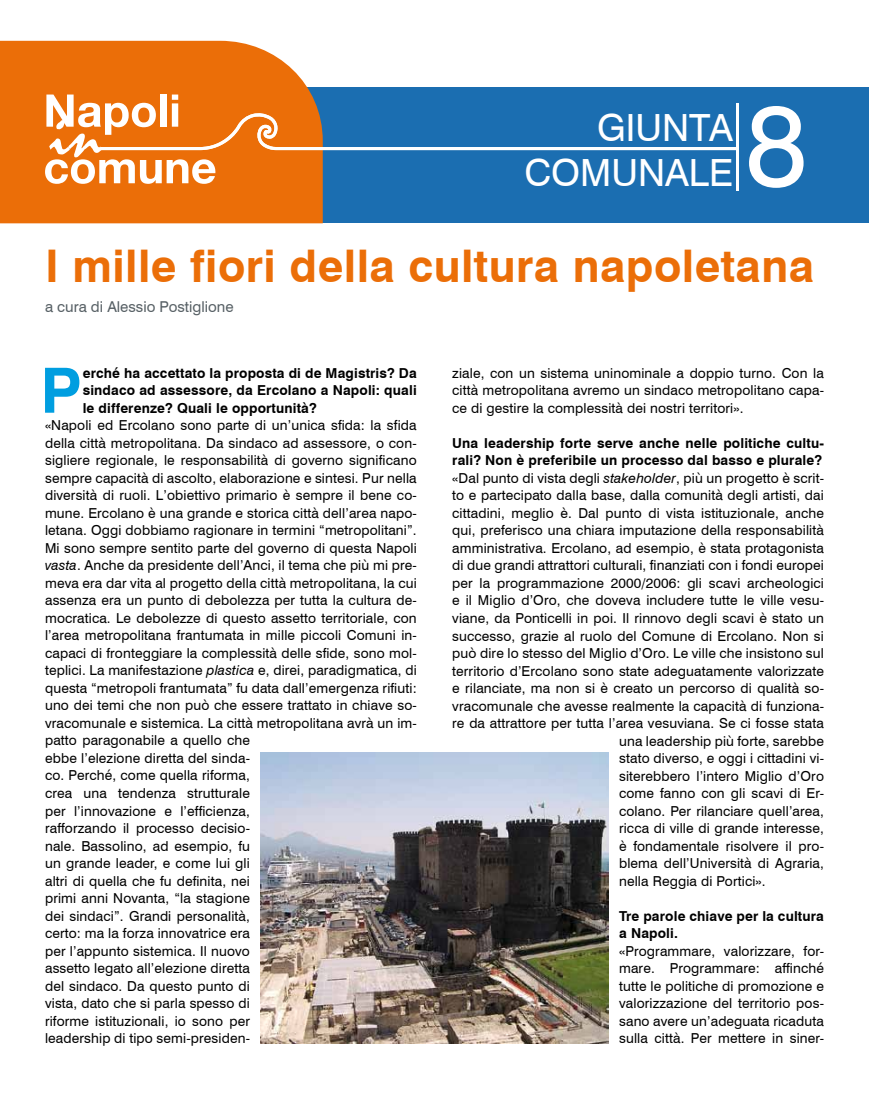
<style>
.page{position:relative;width:869px;height:1099px;background:#fff}
.page>*{position:absolute;margin:0;border:0;box-sizing:border-box;transform-origin:0 0}
.t1{font:113.75px "Swiss 721 BT";color:#fff}
.t2{font:700 62.38px "Swiss 721 BT";color:#009ee0}
.t3{font:700 45px "Swiss 721 BT";letter-spacing:.01em;color:#eb6e08}
.t4{font:37.5px/45px "Swiss 721 BT";color:#fff}
.t5{font:15px "Swiss 721 BT";color:#576065}
.t6{font:13.75px/17.5px "Swiss 721 BT";letter-spacing:.01em;color:#000;text-align:justify}
.t7{font:700 13.75px/17.5px "Swiss 721 BT";letter-spacing:.01em;color:#000;text-align:justify}
.s1{font-style:italic}
</style>
<div class="page">
<div style="left:0;top:87px;width:868px;height:136px;background:#1b6eb1"></div>
<div style="left:0;top:41px;width:322px;height:182px;background:#eb6e08"></div>
<hr style="left:735px;top:104px;width:3px;height:87px;background:#fff">
<svg style="left:45px;top:94px;width:694px;height:90px"></svg>
<img style="left:260px;top:752px;width:348px;height:291px">
<h3 class="t4" style="left:524px;top:105px;width:96px;text-indent:73px">giunta comunale</h3>
<h1 class="t1" style="left:744px;top:76px;width:64px">8</h1>
<h3 class="t3" style="left:45px;top:239px;width:770px">I mille fiori della cultura napoletana</h3>
<p class="t5" style="left:45px;top:298px;width:190px">a cura di Alessio Postiglione</p>
<h2 class="t2" style="left:40px;top:352px;width:36px">P</h2>
<p class="t7" style="left:83px;top:364px;width:335px">erché ha accettato la proposta di de Magistris? Da sindaco ad assessore, da Ercolano a Napoli: quali le differenze? Quali le opportunità?</p>
<p class="t6" style="left:45px;top:416px;width:373px;text-align:left">«Napoli ed Ercolano sono parte di un’unica sfida: la sfida della città metropolitana. Da sindaco ad assessore, o con&shy;sigliere regionale, le responsabilità di governo significano sempre capacità di ascolto, elaborazione e sintesi. Pur nella diversità di ruoli. L’obiettivo primario è sempre il bene co&shy;mune. Ercolano è una grande e storica città dell’area napo&shy;letana. Oggi dobbiamo ragionare in termini “metropolitani”.<br>Mi sono sempre sentito parte del governo di questa Napoli <span class="s1">vasta</span>. Anche da presidente dell’Anci, il tema che più mi pre&shy;meva era dar vita al progetto della città metropolitana, la cui assenza era un punto di debolezza per tutta la cultura de&shy;mocratica. Le debolezze di questo assetto territoriale, con l’area metropolitana frantumata in mille piccoli Comuni in&shy;capaci di fronteggiare la complessità delle sfide, sono mol&shy;teplici. La manifestazione <span class="s1">plastica</span> e, direi, paradigmatica, di questa “metropoli frantumata” fu data dall’emergenza rifiuti: uno dei temi che non può che essere trattato in chiave so&shy;vracomunale e sistemica. La città metropolitana avrà un im&shy;patto paragonabile a quello che<br>ebbe l’elezione diretta del sinda-<br>co. Perché, come quella riforma,<br>crea una tendenza strutturale<br>per l’innovazione e l’efficienza,<br>rafforzando il processo decisio-<br>nale. Bassolino, ad esempio, fu<br>un grande leader, e come lui gli<br>altri di quella che fu definita, nei<br>primi anni Novanta, “la stagione<br>dei sindaci”. Grandi personalità,<br>certo: ma la forza innovatrice era<br>per l’appunto sistemica. Il nuovo<br>assetto legato all’elezione diretta<br>del sindaco. Da questo punto di<br>vista, dato che si parla spesso di<br>riforme istituzionali, io sono per<br>leadership di tipo semi-presiden-</p>
<p class="t6" style="left:452px;top:364px;width:373px">ziale, con un sistema uninominale a doppio turno. Con la città metropolitana avremo un sindaco metropolitano capa&shy;ce di gestire la complessità dei nostri territori».</p>
<p class="t7" style="left:452px;top:434px;width:373px">Una leadership forte serve anche nelle politiche cultu-</p>
<p class="t7" style="left:452px;top:451px;width:371px">rali? Non è preferibile un processo dal basso e plurale?</p>
<p class="t6" style="left:452px;top:469px;width:373px">«Dal punto di vista degli <span class="s1">stakeholder</span>, più un progetto è scrit-</p>
<p class="t6" style="left:452px;top:486px;width:373px">to e partecipato dalla base, dalla comunità degli artisti, dai</p>
<p class="t6" style="left:452px;top:504px;width:373px">cittadini, meglio è. Dal punto di vista istituzionale, anche</p>
<p class="t6" style="left:452px;top:521px;width:373px">qui, preferisco una chiara imputazione della responsabilità</p>
<p class="t6" style="left:452px;top:539px;width:373px">amministrativa. Ercolano, ad esempio, è stata protagonista</p>
<p class="t6" style="left:452px;top:556px;width:373px">di due grandi attrattori culturali, finanziati con i fondi europei</p>
<p class="t6" style="left:452px;top:574px;width:373px">per la programmazione 2000/2006: gli scavi archeologici</p>
<p class="t6" style="left:452px;top:591px;width:373px">e il Miglio d’Oro, che doveva includere tutte le ville vesu-</p>
<p class="t6" style="left:452px;top:609px;width:373px">viane, da Ponticelli in poi. Il rinnovo degli scavi è stato un</p>
<p class="t6" style="left:452px;top:626px;width:373px">successo, grazie al ruolo del Comune di Ercolano. Non si</p>
<p class="t6" style="left:452px;top:644px;width:373px">può dire lo stesso del Miglio d’Oro. Le ville che insistono sul</p>
<p class="t6" style="left:452px;top:661px;width:373px">territorio d’Ercolano sono state adeguatamente valorizzate</p>
<p class="t6" style="left:452px;top:679px;width:373px">e rilanciate, ma non si è creato un percorso di qualità so-</p>
<p class="t6" style="left:452px;top:696px;width:373px">vracomunale che avesse realmente la capacità di funziona-</p>
<p class="t6" style="left:452px;top:714px;width:373px">re da attrattore per tutta l’area vesuviana. Se ci fosse stata</p>
<p class="t6" style="left:618px;top:731px;width:206px">una leadership più forte, sarebbe</p>
<p class="t6" style="left:618px;top:749px;width:206px">stato diverso, e oggi i cittadini vi-</p>
<p class="t6" style="left:618px;top:766px;width:206px">siterebbero l’intero Miglio d’Oro</p>
<p class="t6" style="left:618px;top:784px;width:206px">come fanno con gli scavi di Er-</p>
<p class="t6" style="left:618px;top:801px;width:206px">colano. Per rilanciare quell’area,</p>
<p class="t6" style="left:618px;top:819px;width:206px">ricca di ville di grande interesse,</p>
<p class="t6" style="left:618px;top:836px;width:206px">è fondamentale risolvere il pro-</p>
<p class="t6" style="left:618px;top:854px;width:206px">blema dell’Università di Agraria,</p>
<p class="t6" style="left:618px;top:871px;width:148px">nella Reggia di Portici».</p>
<p class="t7" style="left:618px;top:906px;width:206px">Tre parole chiave per la cultura a Napoli.</p>
<p class="t6" style="left:618px;top:941px;width:206px">«Programmare, valorizzare, for&shy;mare. Programmare: affinché tutte le politiche di promozione e valorizzazione del territorio pos&shy;sano avere un’adeguata ricaduta sulla città. Per mettere in siner-</p>
</div>
